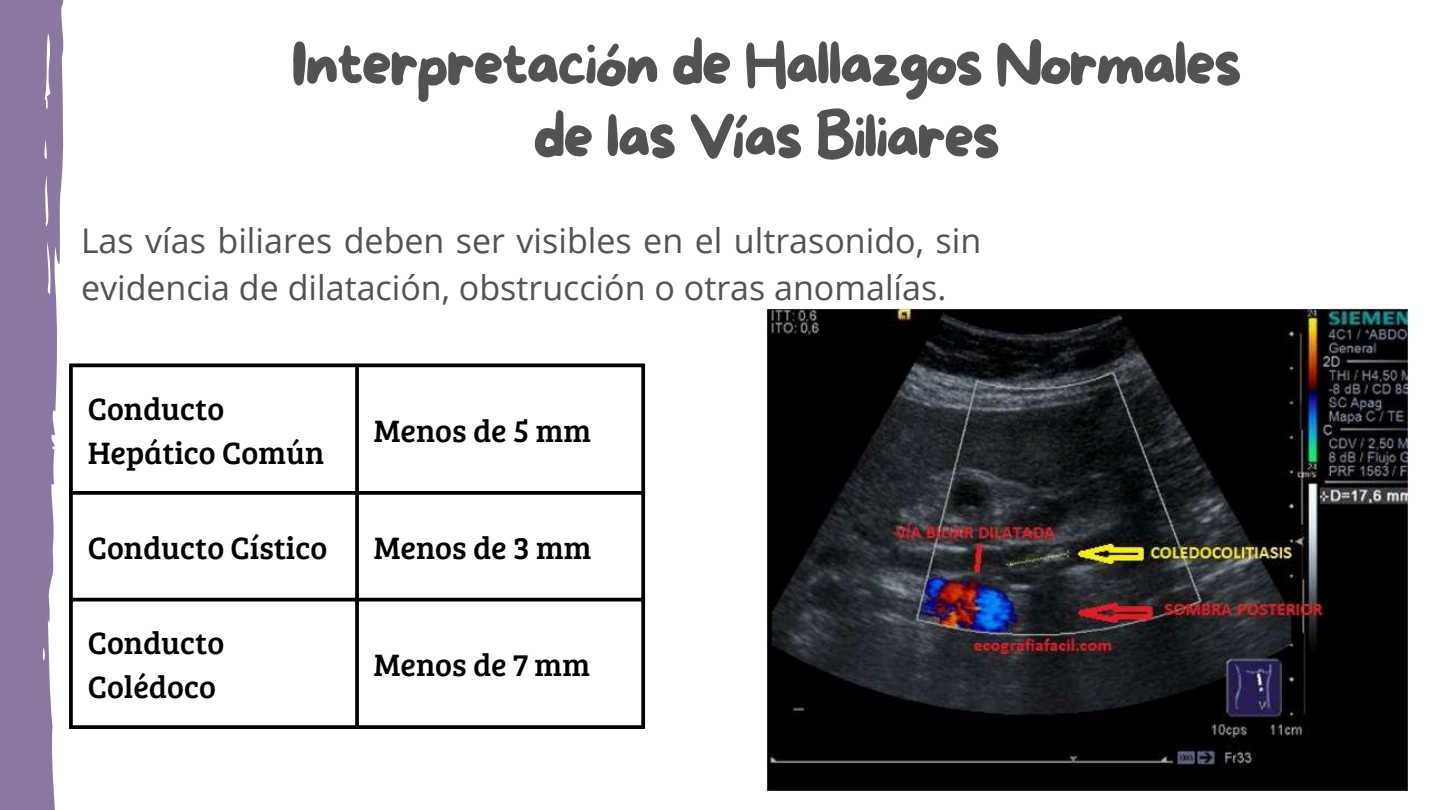
<style>
.page{position:relative;width:1440px;height:810px;background:#fff}
.page>*{position:absolute;margin:0;border:0;box-sizing:border-box;transform-origin:0 0}
.t1{font:61px/72.8px "More Sugar";letter-spacing:-.05em;color:#545151;text-align:center}
.t2{font:34px/47.2px "Open Sans";color:#545151}
.t3{font:32px/44.2px "Bree Serif";color:#000}
</style>
<div class="page">
<svg style="left:0;top:0;width:64px;height:810px;background:#9887ac"></svg>
<svg style="left:69px;top:367px;width:4px;height:358px"></svg>
<svg style="left:355px;top:367px;width:4px;height:358px"></svg>
<svg style="left:641px;top:367px;width:4px;height:358px"></svg>
<svg style="left:69px;top:363px;width:576px;height:4px;background:#1f1f1f"></svg>
<svg style="left:69px;top:491px;width:576px;height:4px;background:#0f0f0f"></svg>
<hr style="left:69px;top:598px;width:576px;height:3px;background:#000">
<svg style="left:69px;top:725px;width:576px;height:4px;background:#0f0f0f"></svg>
<img style="left:767px;top:308px;width:642px;height:484px">
<h1 class="t1" style="left:291px;top:31px;width:953px">Interpretación de Hallazgos Normales de las Vías Biliares</h1>
<p class="t2" style="left:81px;top:216px;width:902px">Las vías biliares deben ser visibles en el ultrasonido, sin evidencia de dilatación, obstrucción o otras anomalías.</p>
<p class="t3" style="left:88px;top:385px;width:238px">Conducto<br>Hepático Común</p>
<p class="t3" style="left:374px;top:407px;width:219px">Menos de 5 mm</p>
<p class="t3" style="left:88px;top:524px;width:241px">Conducto Cístico</p>
<p class="t3" style="left:374px;top:524px;width:219px">Menos de 3 mm</p>
<p class="t3" style="left:88px;top:619px;width:138px">Conducto<br>Colédoco</p>
<p class="t3" style="left:374px;top:641px;width:218px">Menos de 7 mm</p>
</div>
